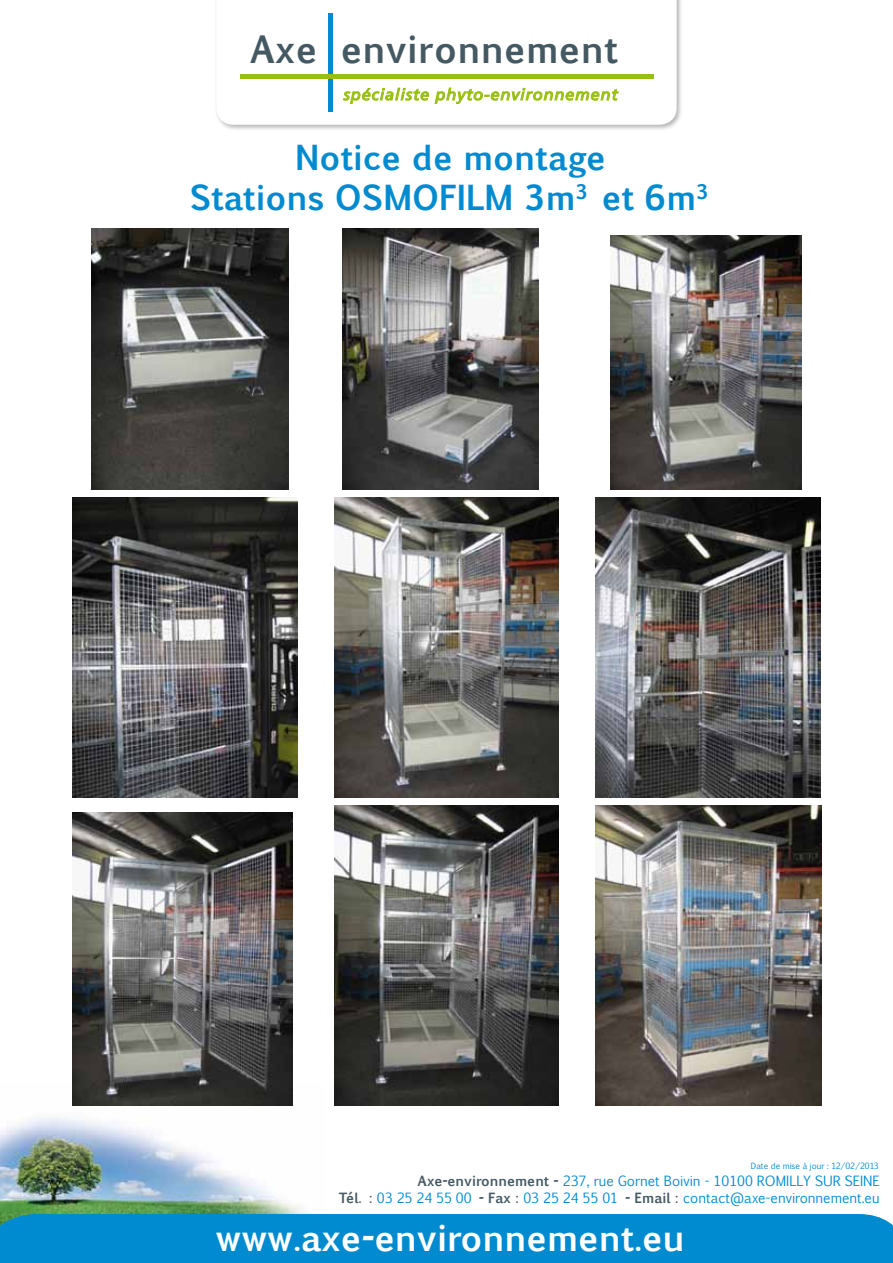
<style>
.page{position:relative;width:893px;height:1263px;background:#fff}
.page>*{position:absolute;margin:0;border:0;box-sizing:border-box;transform-origin:0 0}
.t1{font:700 36px "Euphemia UCAS";letter-spacing:.01em;color:#455963}
.t2{font:700 34.5px "Euphemia UCAS";color:#fff}
.t3{font:700 33px/39.6px "Euphemia UCAS";color:#008bd0;text-align:center}
.t4{font:italic 15.9px "Frutiger";letter-spacing:.05em;color:#97bf0d}
.t5{font:13.5px/16.5px "Euphemia UCAS";color:#008bd2;text-align:right}
.t6{font:8.25px "Euphemia UCAS";color:#008bd2}
.s1{font-weight:700;color:#455963}
</style>
<div class="page">
<img style="left:0;top:1083px;width:307px;height:131px">
<div style="left:0;top:1214px;width:893px;height:49px;background:#008bd0"></div>
<div style="left:214px;top:0;width:470px;height:131px;background:#000;opacity:.3"></div>
<svg style="left:216px;top:0;width:461px;height:125px"></svg>
<hr style="left:329px;top:13px;width:4px;height:99px;background:#008bd0">
<hr style="left:240px;top:74px;width:413px;height:4px;background:#97bf0d">
<svg style="left:343px;top:88px;width:86px;height:16px"></svg>
<svg style="left:435px;top:88px;width:183px;height:16px"></svg>
<img style="left:611px;top:236px;width:190px;height:254px">
<img style="left:342px;top:228px;width:197px;height:262px">
<img style="left:92px;top:228px;width:196px;height:262px">
<img style="left:596px;top:805px;width:225px;height:301px">
<img style="left:334px;top:805px;width:225px;height:301px">
<img style="left:73px;top:812px;width:219px;height:294px">
<img style="left:596px;top:497px;width:224px;height:300px">
<img style="left:334px;top:497px;width:225px;height:300px">
<img style="left:73px;top:497px;width:224px;height:300px">
<h1 class="t1" style="left:250px;top:23px;width:370px">Axe environnement</h1>
<p class="t4" style="left:344px;top:85px;width:276px">spécialiste phyto-environnement</p>
<h3 class="t3" style="left:190px;top:138px;width:521px">Notice de montage<br>Stations OSMOFILM 3m<sup>3</sup> et 6m<sup>3</sup></h3>
<p class="t6" style="left:751px;top:1160px;width:129px">Date de mise à jour : 12/02/2013</p>
<p class="t5" style="left:339px;top:1172px;width:542px"><span class="s1">Axe-environnement -</span> 237, rue Gornet Boivin - 10100 ROMILLY SUR SEINE<br><span class="s1">Tél. :</span> 03 25 24 55 00 <span class="s1">- Fax :</span> 03 25 24 55 01 <span class="s1">- Email :</span> contact@axe-environnement.eu</p>
<h2 class="t2" style="left:215px;top:1212px;width:471px">www.axe-environnement.eu</h2>
</div>
